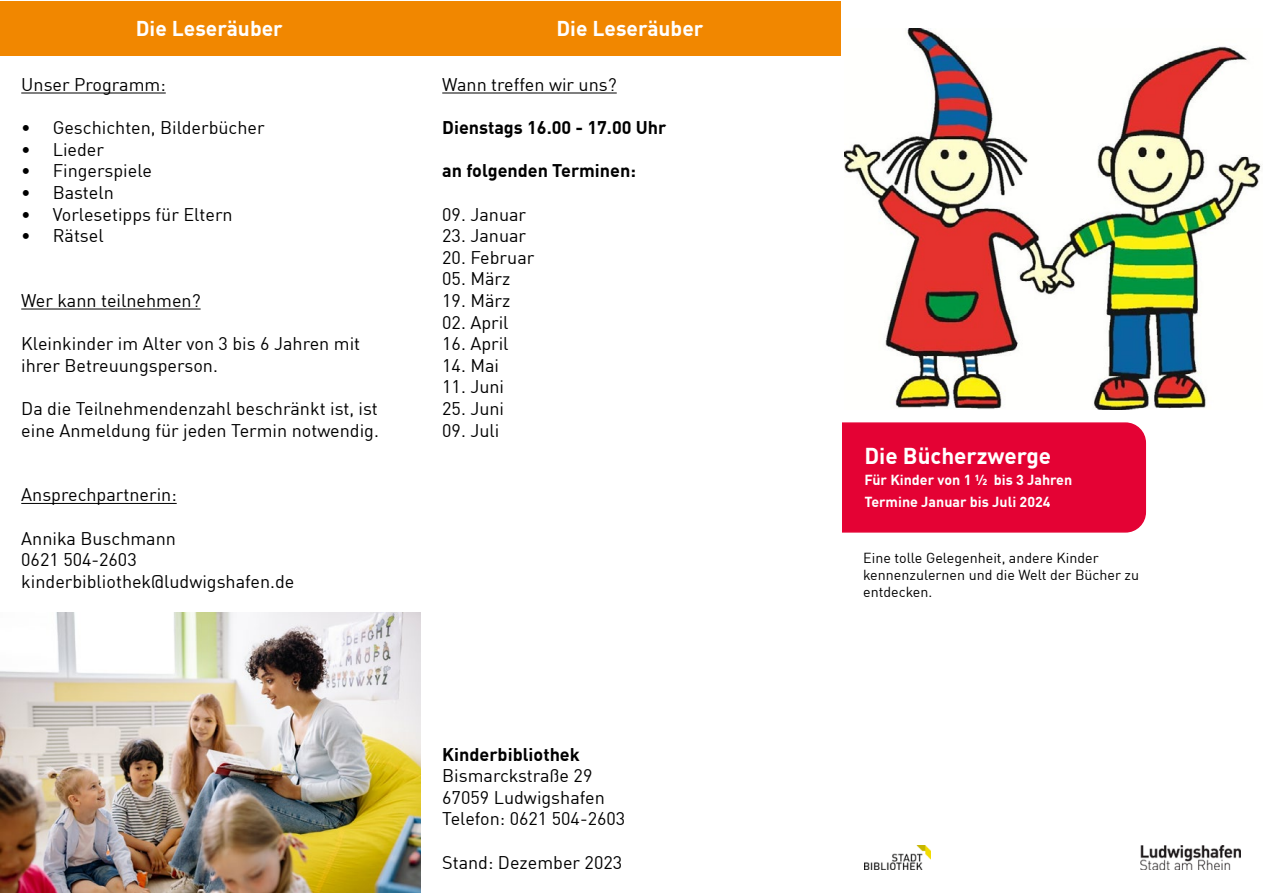
<style>
.page{position:relative;width:1263px;height:893px;background:#fff}
.page>*{position:absolute;margin:0;border:0;box-sizing:border-box;transform-origin:0 0}
.t1{font:700 22.5px "DIN Offc";color:#fff}
.t2{font:700 21px "DIN Offc";color:#fff}
.t3{font:18px/21.6px "DIN Offc";color:#000}
.t4{font:700 18px "DIN Offc";color:#000}
.t5{font:14.25px/17.1px "DIN Offc";color:#000}
.t6{font:700 14.25px "DIN Offc";color:#fff}
</style>
<div class="page">
<div style="left:842px;top:422px;width:305px;height:111px;background:#e40234"></div>
<div style="left:863px;top:445px;width:264px;height:70px;border:2px solid #e40234"></div>
<div style="left:1px;top:1px;width:840px;height:55px;background:#f18700"></div>
<img style="left:865px;top:845px;width:65px;height:25px">
<img style="left:1140px;top:845px;width:100px;height:24px">
<hr style="left:21px;top:93px;width:145px;height:1px;background:#000">
<hr style="left:21px;top:309px;width:180px;height:1px;background:#000">
<hr style="left:21px;top:503px;width:156px;height:1px;background:#000">
<img style="left:1px;top:612px;width:420px;height:281px">
<hr style="left:442px;top:93px;width:175px;height:1px;background:#000">
<img style="left:844px;top:28px;width:417px;height:381px">
<p class="t2" style="left:136px;top:15px;width:149px">Die Leseräuber</p>
<p class="t2" style="left:556px;top:15px;width:149px">Die Leseräuber</p>
<p class="t3" style="left:21px;top:73px;width:146px">Unser Programm:</p>
<p class="t3" style="left:21px;top:117px;width:245px">• Geschichten, Bilderbücher</p>
<p class="t3" style="left:21px;top:138px;width:84px">• Lieder</p>
<p class="t3" style="left:21px;top:160px;width:132px">• Fingerspiele</p>
<p class="t3" style="left:21px;top:181px;width:94px">• Basteln</p>
<p class="t3" style="left:21px;top:203px;width:213px">• Vorlesetipps für Eltern</p>
<p class="t3" style="left:21px;top:225px;width:84px">• Rätsel</p>
<p class="t3" style="left:21px;top:289px;width:181px">Wer kann teilnehmen?</p>
<p class="t3" style="left:21px;top:333px;width:340px">Kleinkinder im Alter von 3 bis 6 Jahren mit ihrer Betreuungsperson.</p>
<p class="t3" style="left:21px;top:397px;width:359px">Da die Teilnehmendenzahl beschränkt ist, ist eine Anmeldung für jeden Termin notwendig.</p>
<p class="t3" style="left:21px;top:484px;width:157px">Ansprechpartnerin:</p>
<p class="t3" style="left:21px;top:527px;width:156px">Annika Buschmann</p>
<p class="t3" style="left:21px;top:549px;width:117px">0621 504-2603</p>
<p class="t3" style="left:21px;top:570px;width:275px">kinderbibliothek@ludwigshafen.de</p>
<p class="t3" style="left:442px;top:73px;width:176px">Wann treffen wir uns?</p>
<p class="t4" style="left:442px;top:116px;width:226px">Dienstags 16.00 - 17.00 Uhr</p>
<p class="t4" style="left:442px;top:159px;width:195px">an folgenden Terminen:</p>
<p class="t3" style="left:442px;top:203px;width:85px">09. Januar</p>
<p class="t3" style="left:442px;top:225px;width:85px">23. Januar</p>
<p class="t3" style="left:442px;top:246px;width:94px">20. Februar</p>
<p class="t3" style="left:442px;top:268px;width:70px">05. März</p>
<p class="t3" style="left:442px;top:289px;width:70px">19. März</p>
<p class="t3" style="left:442px;top:311px;width:68px">02. April</p>
<p class="t3" style="left:442px;top:333px;width:68px">16. April</p>
<p class="t3" style="left:442px;top:354px;width:58px">14. Mai</p>
<p class="t3" style="left:442px;top:376px;width:63px">11. Juni</p>
<p class="t3" style="left:442px;top:397px;width:63px">25. Juni</p>
<p class="t3" style="left:442px;top:419px;width:59px">09. Juli</p>
<p class="t4" style="left:442px;top:742px;width:139px">Kinderbibliothek</p>
<p class="t3" style="left:442px;top:765px;width:152px">Bismarckstraße 29</p>
<p class="t3" style="left:442px;top:786px;width:164px">67059 Ludwigshafen</p>
<p class="t3" style="left:442px;top:808px;width:184px">Telefon: 0621 504-2603</p>
<p class="t3" style="left:442px;top:851px;width:181px">Stand: Dezember 2023</p>
<p class="t1" style="left:864px;top:441px;width:188px">Die Bücherzwerge</p>
<p class="t6" style="left:864px;top:470px;width:209px">Für Kinder von 1 ½ bis 3 Jahren</p>
<p class="t6" style="left:864px;top:492px;width:188px">Termine Januar bis Juli 2024</p>
<p class="t5" style="left:863px;top:549px;width:277px">Eine tolle Gelegenheit, andere Kinder kennenzulernen und die Welt der Bücher zu entdecken.</p>
</div>
